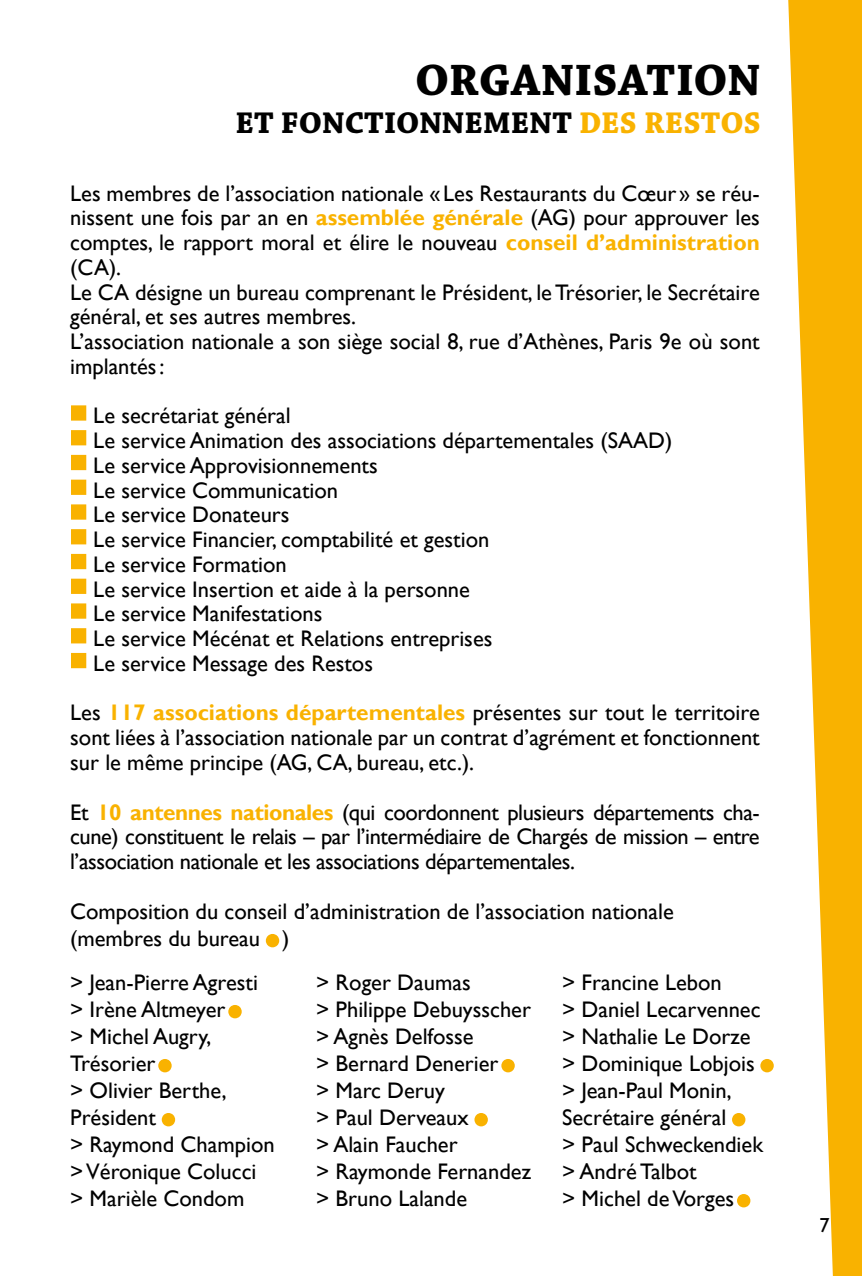
<style>
.page{position:relative;width:862px;height:1276px;background:#fff}
.page>*{position:absolute;margin:0;border:0;box-sizing:border-box;transform-origin:0 0}
.t1{font:54px "Gill Sans";color:#f9b200}
.t2{font:700 46.35px "Chaparral Pro";letter-spacing:.005em;color:#000}
.t3{font:700 31.5px "Chaparral Pro";letter-spacing:.005em;color:#000}
.t4{font:22.5px/27px "Gill Sans";color:#000}
.t5{font:20.25px "Gill Sans";color:#000}
.s1{color:#f9b200}
.s2{font-weight:700;color:#f9b200}
</style>
<div class="page">
<svg style="left:788px;top:0;width:73px;height:1276px;fill:#f9b200"></svg>
<div style="left:71px;top:405px;width:15px;height:15px;border:2px solid #f9b200"></div>
<div style="left:71px;top:430px;width:15px;height:15px;border:2px solid #f9b200"></div>
<div style="left:71px;top:455px;width:15px;height:15px;border:2px solid #f9b200"></div>
<div style="left:71px;top:479px;width:15px;height:16px;border:2px solid #f9b200"></div>
<div style="left:71px;top:504px;width:15px;height:15px;border:2px solid #f9b200"></div>
<div style="left:71px;top:529px;width:15px;height:15px;border:2px solid #f9b200"></div>
<div style="left:71px;top:554px;width:15px;height:15px;border:2px solid #f9b200"></div>
<div style="left:71px;top:578px;width:15px;height:16px;border:2px solid #f9b200"></div>
<div style="left:71px;top:603px;width:15px;height:15px;border:2px solid #f9b200"></div>
<div style="left:71px;top:628px;width:15px;height:15px;border:2px solid #f9b200"></div>
<div style="left:71px;top:653px;width:15px;height:15px;border:2px solid #f9b200"></div>
<h2 class="t2" style="left:415px;top:53px;width:346px">ORGANISATION</h2>
<h3 class="t3" style="left:235px;top:104px;width:526px">ET FONCTIONNEMENT <span class="s1">DES RESTOS</span></h3>
<p class="t4" style="left:70px;top:181px;width:690px;line-height:24.8px">Les membres de l’association nationale « Les Restaurants du Cœur » se réu&shy;nissent une fois par an en <span class="s2">assemblée générale</span> (AG) pour approuver les comptes, le rapport moral et élire le nouveau <span class="s2">conseil d’administration </span>(CA).<br>Le CA désigne un bureau comprenant le Président, leTrésorier, le Secrétaire général, et ses autres membres.<br>L’association nationale a son siège social 8, rue d’Athènes, Paris 9e où sont implantés :</p>
<p class="t4" style="left:70px;top:403px;width:222px"><span class="s1">■</span> Le secrétariat général</p>
<p class="t4" style="left:70px;top:427px;width:603px"><span class="s1">■</span> Le service Animation des associations départementales (SAAD)</p>
<p class="t4" style="left:70px;top:452px;width:309px"><span class="s1">■</span> Le service Approvisionnements</p>
<p class="t4" style="left:70px;top:477px;width:269px"><span class="s1">■</span> Le service Communication</p>
<p class="t4" style="left:70px;top:502px;width:221px"><span class="s1">■</span> Le service Donateurs</p>
<p class="t4" style="left:70px;top:526px;width:420px"><span class="s1">■</span> Le service Financier, comptabilité et gestion</p>
<p class="t4" style="left:70px;top:551px;width:218px"><span class="s1">■</span> Le service Formation</p>
<p class="t4" style="left:70px;top:576px;width:401px"><span class="s1">■</span> Le service Insertion et aide à la personne</p>
<p class="t4" style="left:70px;top:601px;width:253px"><span class="s1">■</span> Le service Manifestations</p>
<p class="t4" style="left:70px;top:625px;width:423px"><span class="s1">■</span> Le service Mécénat et Relations entreprises</p>
<p class="t4" style="left:70px;top:650px;width:304px"><span class="s1">■</span> Le service Message des Restos</p>
<p class="t4" style="left:70px;top:701px;width:690px;line-height:24.8px;text-align:justify">Les <span class="s2">117 associations départementales</span> présentes sur tout le territoire sont liées à l’association nationale par un contrat d’agrément et fonctionnent sur le même principe (AG, CA, bureau, etc.).</p>
<p class="t4" style="left:70px;top:800px;width:690px;line-height:24.8px;text-align:justify">Et <span class="s2">10 antennes nationales</span> (qui coordonnent plusieurs départements cha&shy;cune) constituent le relais – par l’intermédiaire de Chargés de mission – entre l’association nationale et les associations départementales.</p>
<p class="t4" style="left:70px;top:898px;width:605px">Composition du conseil d’administration de l’association nationale (membres du bureau</p>
<h1 class="t1" style="left:263px;top:909px;width:28px">•<sup>)</sup></h1>
<p class="t4" style="left:70px;top:969px;width:189px">&gt; Jean-Pierre Agresti &gt; Irène Altmeyer</p>
<h1 class="t1" style="left:225px;top:980px;width:21px">•</h1>
<p class="t4" style="left:70px;top:1023px;width:143px">&gt; Michel Augry,<br>Trésorier</p>
<h1 class="t1" style="left:155px;top:1034px;width:21px">•</h1>
<p class="t4" style="left:70px;top:1077px;width:158px">&gt; Olivier Berthe,<br>Président</p>
<h1 class="t1" style="left:159px;top:1088px;width:21px">•</h1>
<p class="t4" style="left:70px;top:1131px;width:206px">&gt; Raymond Champion &gt;Véronique Colucci &gt; Marièle Condom</p>
<p class="t4" style="left:316px;top:969px;width:216px">&gt; Roger Daumas<br>&gt; Philippe Debuysscher &gt; Agnès Delfosse<br>&gt; Bernard Denerier</p>
<h1 class="t1" style="left:498px;top:1034px;width:21px">•</h1>
<p class="t4" style="left:316px;top:1077px;width:154px">&gt; Marc Deruy<br>&gt; Paul Derveaux</p>
<h1 class="t1" style="left:471px;top:1088px;width:21px">•</h1>
<p class="t4" style="left:316px;top:1131px;width:216px">&gt; Alain Faucher<br>&gt; Raymonde Fernandez &gt; Bruno Lalande</p>
<p class="t4" style="left:562px;top:969px;width:200px">&gt; Francine Lebon<br>&gt; Daniel Lecarvennec &gt; Nathalie Le Dorze &gt; Dominique Lobjois</p>
<h1 class="t1" style="left:757px;top:1034px;width:21px">•</h1>
<p class="t4" style="left:562px;top:1077px;width:171px">&gt; Jean-Paul Monin,<br>Secrétaire général</p>
<h1 class="t1" style="left:728px;top:1088px;width:21px">•</h1>
<p class="t4" style="left:562px;top:1131px;width:202px">&gt; Paul Schweckendiek &gt; André Talbot<br>&gt; Michel deVorges</p>
<h1 class="t1" style="left:733px;top:1169px;width:21px">•</h1>
<p class="t5" style="left:819px;top:1213px;width:12px">7</p>
</div>
